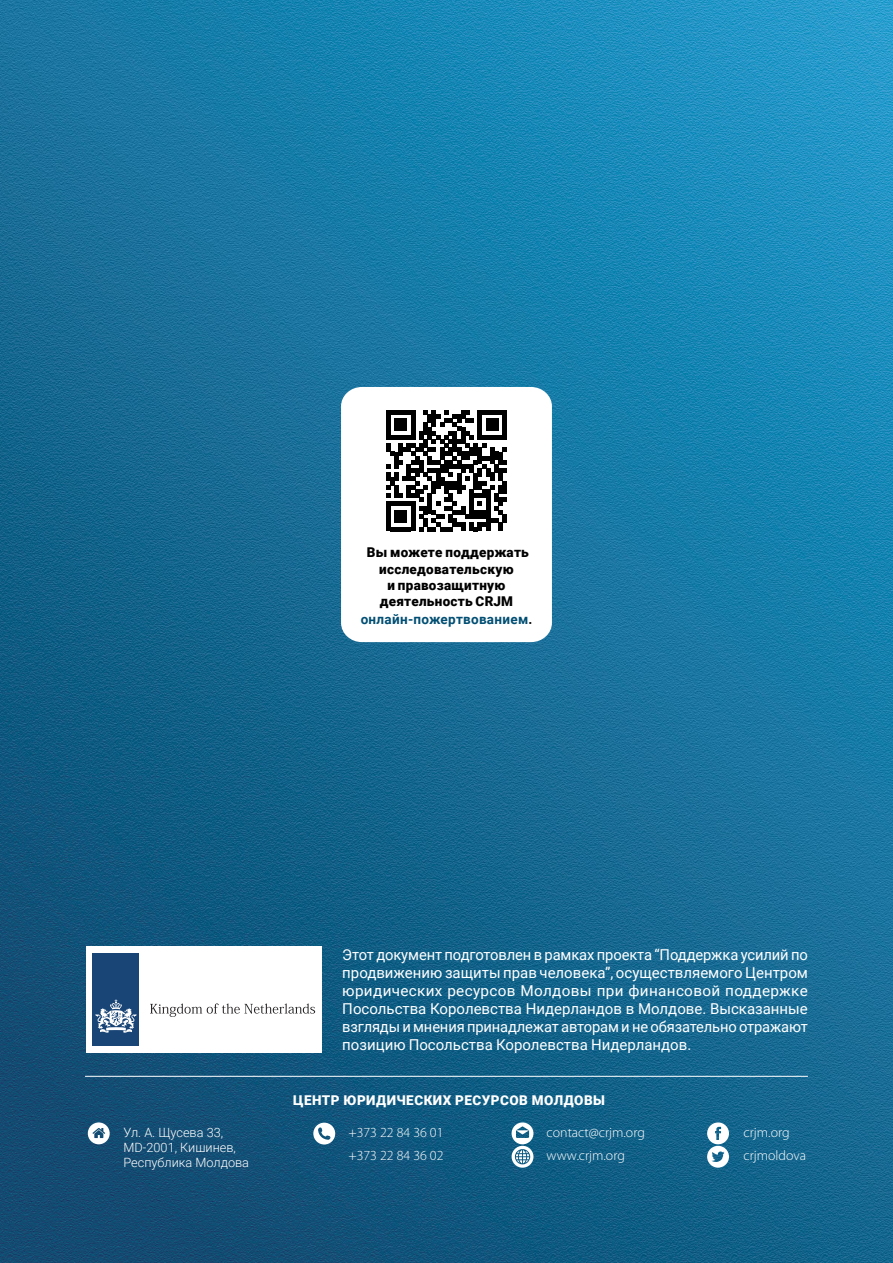
<style>
.page{position:relative;width:893px;height:1263px;background:#fff}
.page>*{position:absolute;margin:0;border:0;box-sizing:border-box;transform-origin:0 0}
.t1{font:15px/18px "Roboto";color:#fff;text-align:justify}
.t2{font:300 13.95px/23.2px "Myriad Pro";color:#fff}
.t3{font:900 13.5px/16.2px "Roboto";letter-spacing:.02em;color:#000;text-align:center}
.t4{font:900 13.5px "Roboto";letter-spacing:.035em;color:#fff}
.t5{font:700 13.5px "Roboto";letter-spacing:.02em;color:#004e73}
.t6{font:300 12.75px/15.3px "Roboto";color:#fff}
.s1{color:#000}
</style>
<div class="page">
<img style="left:0;top:0;width:893px;height:1263px">
<div style="left:86px;top:947px;width:236px;height:106px;background:#fff"></div>
<hr style="left:85px;top:1076px;width:723px;height:1px;background:#fff">
<svg style="left:150px;top:1003px;width:165px;height:14px"></svg>
<div style="left:93px;top:954px;width:46px;height:92px;background:#194576"></div>
<svg style="left:96px;top:999px;width:40px;height:34px"></svg>
<svg style="left:707px;top:1122px;width:22px;height:46px"></svg>
<svg style="left:512px;top:1122px;width:21px;height:46px"></svg>
<svg style="left:313px;top:1122px;width:22px;height:22px"></svg>
<svg style="left:88px;top:1122px;width:22px;height:22px"></svg>
<div style="left:341px;top:387px;width:211px;height:255px;background:#fff;border-radius:20px"></div>
<svg style="left:386px;top:410px;width:121px;height:121px"></svg>
<p class="t3" style="left:367px;top:544px;width:163px">Вы можете поддержать исследовательскую<br>и правозащитную деятельность CRJM</p>
<p class="t5" style="left:361px;top:609px;width:173px">онлайн-пожертвованием<span class="s1">.</span></p>
<p class="t6" style="left:123px;top:1124px;width:127px">Ул. А. Щусева 33,<br>MD-2001, Кишинев,<br>Республика Молдова</p>
<p class="t1" style="left:342px;top:945px;width:467px">Этот документ подготовлен в рамках проекта “Поддержка усилий по продвижению защиты прав человека”, осуществляемого Центром юридических ресурсов Молдовы при финансовой поддержке Посольства Королевства Нидерландов в Молдове. Высказанные взгляды и мнения принадлежат авторам и не обязательно отражают позицию Посольства Королевства Нидерландов.</p>
<p class="t4" style="left:293px;top:1091px;width:313px">ЦЕНТР ЮРИДИЧЕСКИХ РЕСУРСОВ МОЛДОВЫ</p>
<p class="t2" style="left:348px;top:1121px;width:97px">+373 22 84 36 01</p>
<p class="t2" style="left:547px;top:1121px;width:100px">contact@crjm.org</p>
<p class="t2" style="left:348px;top:1144px;width:97px">+373 22 84 36 02</p>
<p class="t2" style="left:547px;top:1144px;width:80px">www.crjm.org</p>
<p class="t2" style="left:744px;top:1121px;width:64px">crjm.org crjmoldova</p>
</div>
